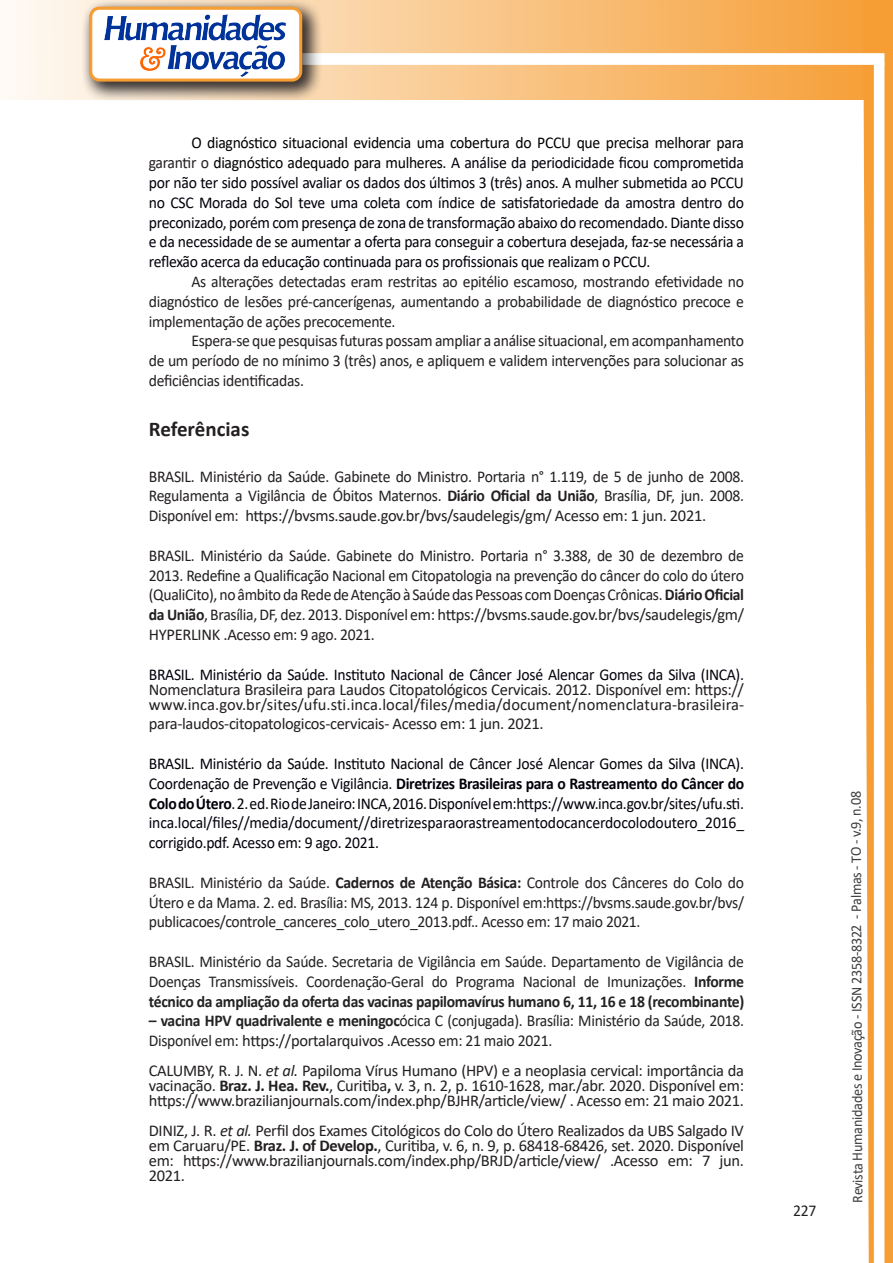
<style>
.page{position:relative;width:893px;height:1263px;background:#fff}
.page>*{position:absolute;margin:0;border:0;box-sizing:border-box;transform-origin:0 0}
.Titulo_2{font:700 21px "Calibri";color:#231f20}
.texto{font:16.5px/19.8px "Calibri";letter-spacing:-.02em;color:#231f20;text-align:justify;scale:.95 1}
.texto-2{font:16.5px/19.8px "Calibri";letter-spacing:-.02em;color:#00000a;text-align:justify;scale:.95 1}
.texto-3{font:16.5px/15px "Calibri";letter-spacing:-.02em;color:#231f20;text-align:justify}
.texto-4{font:16.5px/19.8px "Calibri";letter-spacing:-.02em;color:#222;text-align:justify;scale:.95 1}
.t1{font:15px "Calibri";letter-spacing:-.025em;color:#3e3e3f;scale:.95 1}
.s1{color:#000}
.s2{color:#231f20}
.s3{font-weight:700}
.s4{color:#00000a}
.s5{font-style:italic}
</style>
<div class="page">
<svg style="left:5px;top:0;width:858px;height:100px;background:#f9c484"></svg>
<div style="left:302px;top:53px;width:582px;height:12px;background:#fff;border:2px solid #fff"></div>
<svg style="left:863px;top:0;width:30px;height:1263px"></svg>
<div style="left:81px;top:0;width:241px;height:102px;background:#231f20;opacity:.75"></div>
<div style="left:91px;top:8px;width:210px;height:72px;background:#fff;border-radius:9px"></div>
<img style="left:104px;top:14px;width:181px;height:62px">
<div style="left:89px;top:7px;width:213px;height:75px;border:3px solid #f69e34;border-radius:9px"></div>
<p class="texto-2" style="left:149px;top:133px;width:628px;text-indent:43px"><span class="s1">O diagnóstico situacional evidencia uma cobertura do PCCU que precisa melhorar para </span><span class="s2">garantir o</span> <span class="s1">diagnóstico adequado para mulheres.</span> A análise da periodicidade ficou comprometida por não ter sido possível avaliar os dados dos últimos 3 (três) anos. A mulher submetida ao PCCU no CSC Morada do Sol teve uma coleta com índice de satisfatoriedade da amostra dentro do preconizado, porém com presença de zona de transformação abaixo do recomendado. Diante disso e da necessidade de se aumentar a oferta para conseguir a cobertura desejada, faz-se necessária a reflexão acerca da educação continuada para os profissionais que realizam o PCCU.</p>
<p class="texto" style="left:149px;top:271px;width:628px;text-indent:43px">As alterações detectadas eram restritas ao epitélio escamoso, mostrando efetividade no diagnóstico de lesões pré-cancerígenas, aumentando a probabilidade de diagnóstico precoce e implementação de ações precocemente.</p>
<p class="texto" style="left:149px;top:331px;width:628px;text-indent:43px">Espera-se que pesquisas futuras possam ampliar a análise situacional, em acompanhamento de um período de no mínimo 3 (três) anos, e apliquem e validem intervenções para solucionar as deficiências identificadas.</p>
<p class="Titulo_2" style="left:149px;top:415px;width:102px">Referências</p>
<p class="texto" style="left:149px;top:466px;width:628px">BRASIL. Ministério da Saúde. Gabinete do Ministro. Portaria n° 1.119, de 5 de junho de 2008.<br>Regulamenta a Vigilância de Óbitos Maternos. <span class="s3">Diário Oficial da União</span>, Brasília, DF, jun. 2008.<br>Disponível em: https://bvsms.saude.gov.br/bvs/saudelegis/gm/ Acesso em: 1 jun. 2021.</p>
<p class="texto" style="left:149px;top:545px;width:628px">BRASIL. Ministério da Saúde. Gabinete do Ministro. Portaria n° 3.388, de 30 de dezembro de 2013. Redefine a Qualificação Nacional em Citopatologia na prevenção do câncer do colo do útero (QualiCito), no âmbito da Rede de Atenção à Saúde das Pessoas com Doenças Crônicas. <span class="s3">Diário Oficial da União</span>, Brasília, DF, dez. 2013. Disponível em: https://bvsms.saude.gov.br/bvs/saudelegis/gm/ HYPERLINK .Acesso em: 9 ago. 2021.</p>
<p class="texto-3" style="left:149px;top:666px;width:597px"><span class="s4">BRASIL. Ministério da Saúde. Instituto Nacional de Câncer José Alencar Gomes da Silva (INCA).<br></span>Nomenclatura Brasileira para Laudos Citopatológicos Cervicais. 2012. Disponível em: https:// www.inca.gov.br/sites/ufu.sti.inca.local/files/media/document/nomenclatura-brasileira-</p>
<p class="texto-3" style="left:149px;top:716px;width:396px">para-laudos-citopatologicos-cervicais- Acesso em: 1 jun. 2021.</p>
<p class="texto-2" style="left:149px;top:753px;width:628px">BRASIL. Ministério da Saúde. Instituto Nacional de Câncer José Alencar Gomes da Silva (INCA).<br>Coordenação de Prevenção e Vigilância. <span class="s3">Diretrizes Brasileiras para o Rastreamento do Câncer do Colo do Útero</span>. 2. ed. Rio de Janeiro: INCA, 2016. Disponível em:https://www.inca.gov.br/sites/ufu.sti. inca.local/files//media/document//diretrizesparaorastreamentodocancerdocolodoutero_2016_ corrigido.pdf. Acesso em: 9 ago. 2021.</p>
<p class="texto" style="left:149px;top:872px;width:628px">BRASIL. Ministério da Saúde. <span class="s3">Cadernos de Atenção Básica:</span> Controle dos Cânceres do Colo do Útero e da Mama. 2. ed. Brasília: MS, 2013. 124 p. Disponível em:https://bvsms.saude.gov.br/bvs/ publicacoes/controle_canceres_colo_utero_2013.pdf.. Acesso em: 17 maio 2021.</p>
<p class="texto-4" style="left:149px;top:951px;width:628px">BRASIL. Ministério da Saúde. Secretaria de Vigilância em Saúde. Departamento de Vigilância de Doenças Transmissíveis. Coordenação-Geral do Programa Nacional de Imunizações. <span class="s3">Informe técnico da ampliação da oferta das vacinas papilomavírus humano 6, 11, 16 e 18 (recombinante)</span></p>
<p class="texto-4" style="left:149px;top:1010px;width:628px"><span class="s3">– vacina HPV quadrivalente e meningoc</span>ócica C (conjugada). Brasília: Ministério da Saúde, 2018.<br>Disponível em<span class="s2">: https://portalarquivos .Acesso</span> em: 21 maio 2021.</p>
<p class="texto-3" style="left:149px;top:1063px;width:597px">CALUMBY, R. J. N. <span class="s5">et al.</span> Papiloma Vírus Humano (HPV) e a neoplasia cervical: importância da vacinação. <span class="s3">Braz. J. Hea. Rev.</span>, Curitiba<span class="s3">,</span> v. 3, n. 2, p. 1610-1628, mar./abr. 2020. Disponível em: https://www.brazilianjournals.com/index.php/BJHR/article/view/ . Acesso em: 21 maio 2021.</p>
<p class="texto-3" style="left:149px;top:1123px;width:597px">DINIZ, J. R. <span class="s5">et al.</span> Perfil dos Exames Citológicos do Colo do Útero Realizados da UBS Salgado IV em Caruaru/PE. <span class="s3">Braz. J. of Develop.</span>, Curitiba, v. 6, n. 9, p. 68418-68426, set. 2020. Disponível em: https://www.brazilianjournals.com/index.php/BRJD/article/view/ .Acesso em: 7 jun.<br>2021.</p>
<p class="texto" style="left:793px;top:1200px;width:26px">227</p>
<p class="t1" style="left:846px;top:1203px;width:435px;rotate:-90deg">Revista Humanidades e Inovação - ISSN 2358-8322 - Palmas - TO - v.9, n.08</p>
</div>
